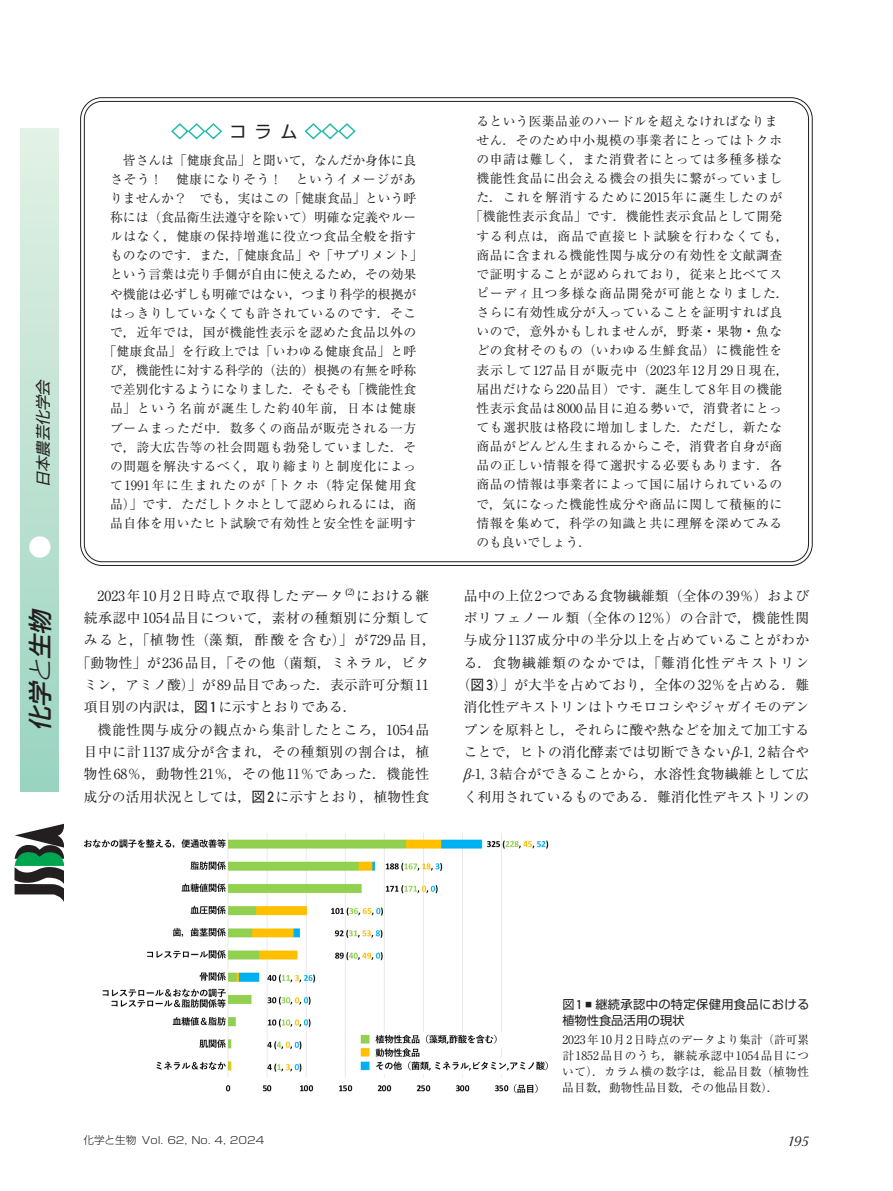
<style>
.page{position:relative;width:893px;height:1191px;background:#fff}
.page>*{position:absolute;margin:0;border:0;box-sizing:border-box;transform-origin:0 0}
.t1{font:italic 500 24px "Shin Go Pr 6";color:#231f20}
.t2{font:500 24px "Shin Go Pr 6";color:#fff}
.t3{font:16.95px "Shin Go Pr 6";color:#231f20}
.t4{font:italic 15.15px "Shin Go Pr 6";color:#231f20}
.t5{font:13.8px/22.4px "Ryumin Pr 6";letter-spacing:.02em;color:#231f20;text-align:center}
.t6{font:13.8px "Ryumin Pr 6";letter-spacing:.04em;color:#231f20}
.t7{font:13.8px "Ryumin Pr 6";letter-spacing:.07em;color:#231f20}
.t8{font:13.8px "Ryumin Pr 6";letter-spacing:.045em;color:#231f20}
.t9{font:13.8px "Ryumin Pr 6";letter-spacing:.145em;color:#231f20}
.t10{font:13.8px "Ryumin Pr 6";letter-spacing:.05em;color:#231f20}
.t11{font:13.8px "Ryumin Pr 6";color:#231f20}
.t12{font:italic 13.8px "Optima Nova LT Pro";color:#231f20}
.t13{font:12.75px "Ryumin Pr 6";letter-spacing:.045em;color:#231f20}
.t14{font:12.75px "Ryumin Pr 6";color:#231f20}
.t15{font:12.75px "Ryumin Pr 6";letter-spacing:.025em;color:#231f20}
.t16{font:12.75px "Ryumin Pr 6";letter-spacing:.1em;color:#231f20}
.t17{font:12.75px "Ryumin Pr 6";letter-spacing:.11em;color:#231f20}
.t18{font:12.75px "Ryumin Pr 6";letter-spacing:.125em;color:#231f20}
.t19{font:12.75px "Ryumin Pr 6";letter-spacing:.075em;color:#231f20}
.t20{font:12.75px "Ryumin Pr 6";letter-spacing:.07em;color:#231f20}
.t21{font:12.15px/15.9px "Shin Go Pr 6";letter-spacing:.03em;color:#231f20}
.t22{font:11.7px/15.9px "Ryumin Pr 6";letter-spacing:.04em;color:#231f20;text-align:justify}
.t23{font:300 10.05px "Shin Go Pr 6";color:#231f20;scale:1.13 1}
.s1{font-weight:300}
.s2{font-family:"Koz Min Pro"}
.s3{font-family:"Ryo Text Plus N"}
.s4{font-family:"Shin Go Pr 6"}
.s5{font-family:"MO Suuji HB J Fn";font-size:14.55px}
.s6{font-family:"Times New Roman";font-style:italic;font-size:15.15px}
.s7{font-family:"MO Suuji HB J Fn";font-size:12.9px}
.s8{font-size:10.65px}
</style>
<div class="page">
<img style="left:84px;top:833px;width:464px;height:260px">
<div style="left:20px;top:128px;width:38px;height:663px;background:linear-gradient(to bottom,#e3f1e6,#99d3c0)"></div>
<svg style="left:14px;top:823px;width:50px;height:78px"></svg>
<svg style="left:171px;top:123px;width:51px;height:17px"></svg>
<svg style="left:304px;top:123px;width:52px;height:17px"></svg>
<p class="t4" style="left:30px;top:487px;width:113px;rotate:-90deg">日本農芸化学会</p>
<h1 class="t2" style="left:20px;top:559px;width:25px;rotate:-90deg">●</h1>
<h1 class="t1" style="left:20px;top:731px;width:154px;rotate:-90deg">化学<span class="s1">と</span>生物　</h1>
<h2 class="t3" style="left:229px;top:117px;width:70px">コ ラ ム</h2>
<p class="t14" style="left:123px;top:150px;width:295px">皆さんは「健康食品」と聞いて<span class="s2">，</span>なんだか身体に良</p>
<p class="t13" style="left:110px;top:169px;width:308px">さそう！　健康になりそう！　というイメージがあ</p>
<p class="t14" style="left:110px;top:188px;width:307px">りませんか<span class="s3">？</span>　でも<span class="s2">，</span>実はこの「健康食品」という呼</p>
<p class="t14" style="left:110px;top:207px;width:307px">称には（食品衛生法遵守を除いて）明確な定義やルー</p>
<p class="t13" style="left:110px;top:226px;width:307px">ルはなく<span class="s2">，</span>健康の保持増進に役立つ食品全般を指す</p>
<p class="t14" style="left:110px;top:245px;width:314px">ものなのです<span class="s2">．</span>また<span class="s2">，</span>「健康食品」や「サプリメント」</p>
<p class="t14" style="left:110px;top:265px;width:307px">という言葉は売り手側が自由に使えるため<span class="s2">，</span>その効果</p>
<p class="t14" style="left:110px;top:284px;width:307px">や機能は必ずしも明確ではない<span class="s2">，</span>つまり科学的根拠が</p>
<p class="t13" style="left:110px;top:303px;width:307px">はっきりしていなくても許されているのです<span class="s2">．</span>そこ</p>
<p class="t13" style="left:110px;top:322px;width:307px">で<span class="s2">，</span>近年では<span class="s2">，</span>国が機能性表示を認めた食品以外の</p>
<p class="t15" style="left:104px;top:341px;width:314px">「健康食品」を行政上では「いわゆる健康食品」と呼</p>
<p class="t14" style="left:110px;top:360px;width:307px">び<span class="s2">，</span>機能性に対する科学的（法的）根拠の有無を呼称</p>
<p class="t14" style="left:110px;top:379px;width:307px">で差別化するようになりました<span class="s2">．</span>そもそも「機能性食</p>
<p class="t16" style="left:110px;top:398px;width:307px">品」という名前が誕生した約40年前<span class="s2">，</span>日本は健康</p>
<p class="t13" style="left:110px;top:418px;width:307px">ブームまっただ中<span class="s2">．</span>数多くの商品が販売される一方</p>
<p class="t13" style="left:110px;top:437px;width:307px">で<span class="s2">，</span>誇大広告等の社会問題も勃発していました<span class="s2">．</span>そ</p>
<p class="t13" style="left:110px;top:456px;width:307px">の問題を解決するべく<span class="s2">，</span>取り締まりと制度化によっ</p>
<p class="t18" style="left:110px;top:475px;width:307px">て1991年に生まれたのが「トクホ（特定保健用食</p>
<p class="t15" style="left:110px;top:494px;width:307px">品）」です<span class="s2">．</span>ただしトクホとして認められるには<span class="s2">，</span>商</p>
<p class="t13" style="left:110px;top:513px;width:308px">品自体を用いたヒト試験で有効性と安全性を証明す</p>
<p class="t7" style="left:98px;top:585px;width:333px">2023年10月2日時点で取得したデータ<sup>(2)</sup>における継</p>
<p class="t6" style="left:84px;top:607px;width:347px">続承認中1054品目について<span class="s2">，</span>素材の種類別に分類して</p>
<p class="t9" style="left:84px;top:629px;width:354px">みると<span class="s2">，</span>「植物性（藻類<span class="s2">，</span>酢酸を含む）」が729品目<span class="s2">，</span></p>
<p class="t5" style="left:77px;top:650px;width:354px">「動物性」が236品目<span class="s2">，</span>「その他（菌類<span class="s2">，</span>ミネラル<span class="s2">，</span>ビタ</p>
<p class="t5" style="left:84px;top:673px;width:347px">ミン<span class="s2">，</span>アミノ酸）」が89品目であった<span class="s2">．</span>表示許可分類11</p>
<p class="t11" style="left:84px;top:696px;width:274px">項目別の内訳は<span class="s2">，</span><span class="s4">図</span><span class="s5">1</span>に示すとおりである<span class="s2">．</span></p>
<p class="t10" style="left:98px;top:718px;width:333px">機能性関与成分の観点から集計したところ<span class="s2">，</span>1054品</p>
<p class="t6" style="left:84px;top:741px;width:347px">目中に計1137成分が含まれ<span class="s2">，</span>その種類別の割合は<span class="s2">，</span>植</p>
<p class="t8" style="left:84px;top:763px;width:347px">物性68<span class="s1">％</span><span class="s2">，</span>動物性21<span class="s1">％</span><span class="s2">，</span>その他11<span class="s1">％</span>であった<span class="s2">．</span>機能性</p>
<p class="t5" style="left:84px;top:784px;width:347px">成分の活用状況としては<span class="s2">，</span><span class="s4">図</span><span class="s5">2</span>に示すとおり<span class="s2">，</span>植物性食</p>
<p class="t13" style="left:476px;top:111px;width:303px">るという医薬品並のハードルを超えなければなりま</p>
<p class="t13" style="left:476px;top:130px;width:307px">せん<span class="s2">．</span>そのため中小規模の事業者にとってはトクホ</p>
<p class="t13" style="left:476px;top:149px;width:307px">の申請は難しく<span class="s2">，</span>また消費者にとっては多種多様な</p>
<p class="t13" style="left:476px;top:168px;width:307px">機能性食品に出会える機会の損失に繋がっていまし</p>
<p class="t16" style="left:476px;top:187px;width:307px">た<span class="s2">．</span>これを解消するために2015年に誕生したのが</p>
<p class="t15" style="left:470px;top:207px;width:314px">「機能性表示食品」です<span class="s2">．</span>機能性表示食品として開発</p>
<p class="t19" style="left:476px;top:226px;width:314px">する利点は<span class="s2">，</span>商品で直接ヒト試験を行わなくても<span class="s2">，</span></p>
<p class="t13" style="left:476px;top:245px;width:307px">商品に含まれる機能性関与成分の有効性を文献調査</p>
<p class="t13" style="left:476px;top:264px;width:307px">で証明することが認められており<span class="s2">，</span>従来と比べてス</p>
<p class="t20" style="left:476px;top:283px;width:314px">ピーディ且つ多様な商品開発が可能となりました<span class="s2">．</span></p>
<p class="t13" style="left:476px;top:302px;width:307px">さらに有効性成分が入っていることを証明すれば良</p>
<p class="t13" style="left:476px;top:321px;width:307px">いので<span class="s2">，</span>意外かもしれませんが<span class="s2">，</span>野菜<span class="s2">・</span>果物<span class="s2">・</span>魚な</p>
<p class="t13" style="left:476px;top:341px;width:307px">どの食材そのもの（いわゆる生鮮食品）に機能性を</p>
<p class="t17" style="left:476px;top:360px;width:314px">表示して127品目が販売中（2023年12月29日現在<span class="s2">，</span></p>
<p class="t13" style="left:476px;top:379px;width:307px">届出だけなら220品目）です<span class="s2">．</span>誕生して8年目の機能</p>
<p class="t13" style="left:476px;top:398px;width:307px">性表示食品は8000品目に迫る勢いで<span class="s2">，</span>消費者にとっ</p>
<p class="t13" style="left:476px;top:417px;width:307px">ても選択肢は格段に増加しました<span class="s2">．</span>ただし<span class="s2">，</span>新たな</p>
<p class="t13" style="left:476px;top:436px;width:307px">商品がどんどん生まれるからこそ<span class="s2">，</span>消費者自身が商</p>
<p class="t13" style="left:476px;top:455px;width:307px">品の正しい情報を得て選択する必要もあります<span class="s2">．</span>各</p>
<p class="t13" style="left:476px;top:474px;width:307px">商品の情報は事業者によって国に届けられているの</p>
<p class="t13" style="left:476px;top:494px;width:307px">で<span class="s2">，</span>気になった機能性成分や商品に関して積極的に</p>
<p class="t13" style="left:476px;top:513px;width:307px">情報を集めて<span class="s2">，</span>科学の知識と共に理解を深めてみる</p>
<p class="t14" style="left:476px;top:532px;width:116px">のも良いでしょう<span class="s2">．</span></p>
<p class="t5" style="left:457px;top:583px;width:354px">品中の上位2つである食物繊維類（全体の39<span class="s1">％</span>）およびポリフェノール類（全体の12<span class="s1">％</span>）の合計で<span class="s2">，</span>機能性関与成分1137成分中の半分以上を占めていることがわかる<span class="s2">．</span>食物繊維類のなかでは<span class="s2">，</span>「難消化性デキストリン（<span class="s4">図</span><span class="s5">3</span>）」が大半を占めており<span class="s2">，</span>全体の32<span class="s1">％</span>を占める<span class="s2">．</span>難消化性デキストリンはトウモロコシやジャガイモのデンプンを原料とし<span class="s2">，</span>それらに酸や熱などを加えて加工することで<span class="s2">，</span>ヒトの消化酵素では切断できない<span class="s6">β</span>-1, 2結合や<span class="s6">β</span>-1, 3結合ができることから<span class="s2">，</span>水溶性食物繊維として広く利用されているものである<span class="s2">．</span>難消化性デキストリンの</p>
<p class="t21" style="left:562px;top:995px;width:248px">図<span class="s7">1</span> <sup>■</sup> 継続承認中の特定保健用食品における植物性食品活用の現状</p>
<p class="t22" style="left:562px;top:1031px;width:248px">2023年10月2日時点のデータより集計（許可累計1852品目のうち<span class="s2">，</span>継続承認中1054品目について）<span class="s2">．</span>カラム横の数字は<span class="s2">，</span>総品目数（植物性品目数<span class="s2">，</span>動物性品目数<span class="s2">，</span>その他品目数）<span class="s2">．</span></p>
<p class="t23" style="left:83px;top:1131px;width:162px"><span class="s8">化学と生物</span> Vol. 62, No. 4, 2024</p>
<p class="t12" style="left:789px;top:1132px;width:22px">195</p>
</div>
